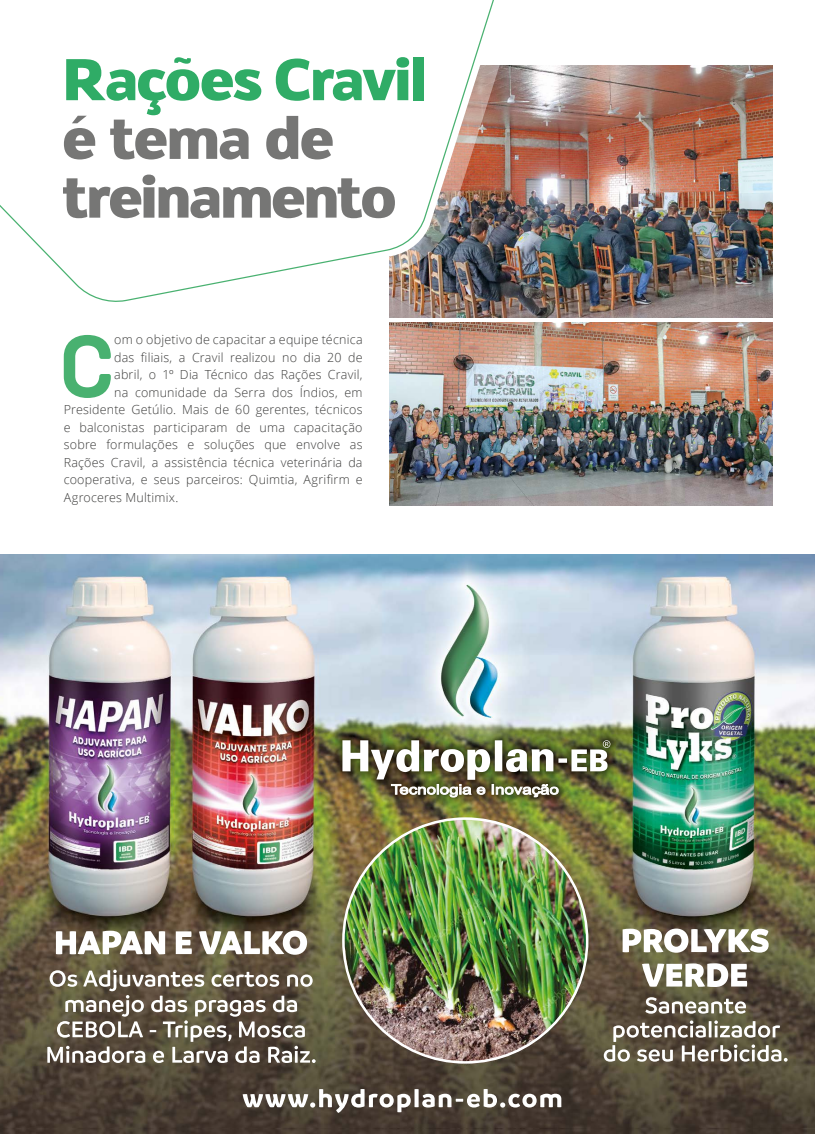
<style>
.page{position:relative;width:815px;height:1134px;background:#fff}
.page>*{position:absolute;margin:0;border:0;box-sizing:border-box;transform-origin:0 0}
.t1{font:600 90.88px "Config Rounded";color:#49b170}
.t2{font:700 56.25px/58.8px "Oliviar Sans";letter-spacing:-.02em;color:#767675}
.t3{font:700 56.25px "Oliviar Sans";letter-spacing:-.01em;color:#2fac66}
.t4{font:300 12.5px "Open Sans";letter-spacing:.015em;color:#3c3c3b}
</style>
<div class="page">
<img style="left:533px;top:66px;width:239px;height:251px">
<img style="left:389px;top:65px;width:144px;height:261px">
<img style="left:389px;top:65px;width:125px;height:246px">
<svg style="left:0;top:0;width:506px;height:305px"></svg>
<img style="left:390px;top:323px;width:382px;height:182px">
<img style="left:0;top:555px;width:815px;height:579px">
<img style="left:342px;top:740px;width:268px;height:57px">
<svg style="left:56px;top:930px;width:251px;height:25px"></svg>
<svg style="left:47px;top:969px;width:269px;height:94px;background:#7d7566"></svg>
<svg style="left:623px;top:928px;width:146px;height:59px"></svg>
<svg style="left:243px;top:1089px;width:318px;height:24px"></svg>
<svg style="left:604px;top:997px;width:184px;height:65px;background:#7d7667"></svg>
<h2 class="t3" style="left:63px;top:44px;width:366px">Rações Cravil</h2>
<h2 class="t2" style="left:63px;top:110px;width:334px">é tema de treinamento</h2>
<h1 class="t1" style="left:58px;top:312px;width:59px">C</h1>
<p class="t4" style="left:114px;top:331px;width:250px">om o objetivo de capacitar a equipe técnica</p>
<p class="t4" style="left:114px;top:349px;width:250px">das filiais, a Cravil realizou no dia 20 de</p>
<p class="t4" style="left:114px;top:366px;width:250px">abril, o 1º Dia Técnico das Rações Cravil,</p>
<p class="t4" style="left:114px;top:384px;width:250px">na comunidade da Serra dos Índios, em</p>
<p class="t4" style="left:64px;top:401px;width:300px">Presidente Getúlio. Mais de 60 gerentes, técnicos</p>
<p class="t4" style="left:64px;top:419px;width:300px">e balconistas participaram de uma capacitação</p>
<p class="t4" style="left:64px;top:436px;width:300px">sobre formulações e soluções que envolve as</p>
<p class="t4" style="left:64px;top:454px;width:300px">Rações Cravil, a assistência técnica veterinária da</p>
<p class="t4" style="left:64px;top:471px;width:300px">cooperativa, e seus parceiros: Quimtia, Agrifirm e</p>
<p class="t4" style="left:64px;top:489px;width:116px">Agroceres Multimix.</p>
</div>
